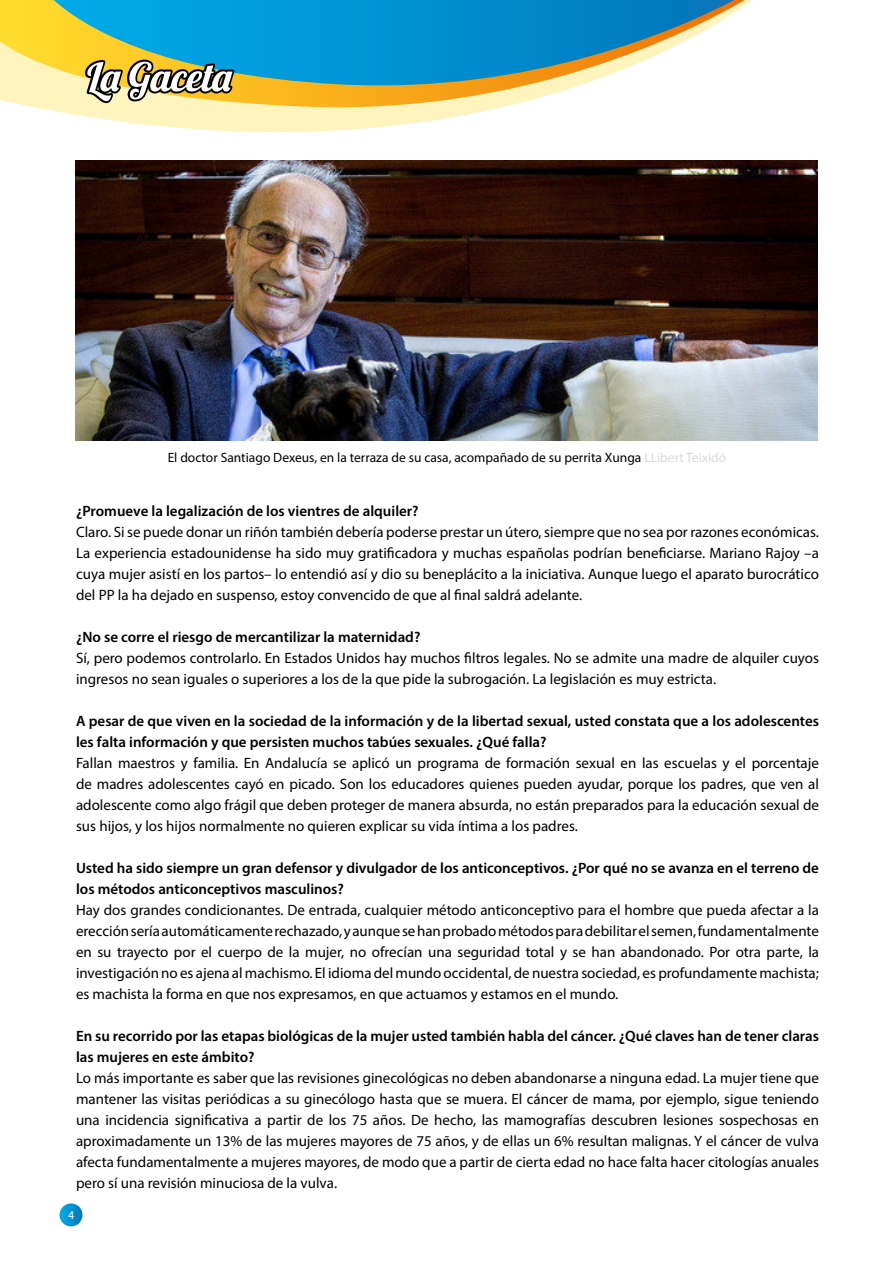
<style>
.page{position:relative;width:893px;height:1263px;background:#fff}
.page>*{position:absolute;margin:0;border:0;box-sizing:border-box;transform-origin:0 0}
.t1{font:15px/21px "Myriad Pro";color:#000;text-align:justify}
.t2{font:600 15px/21px "Myriad Pro";color:#000}
.t3{font:13.5px "Myriad Pro";color:#000}
.t4{font:12px "Myriad Pro";color:#fff}
.s1{color:#dadada}
</style>
<div class="page">
<div style="left:60px;top:1203px;width:22px;height:23px;background:linear-gradient(to right,#08afea,#0079bf);border-radius:11px"></div>
<img style="left:75px;top:161px;width:743px;height:280px">
<svg style="left:84px;top:0;width:669px;height:132px"></svg>
<svg style="left:0;top:0;width:745px;height:116px"></svg>
<svg style="left:54px;top:0;width:680px;height:94px"></svg>
<svg style="left:85px;top:60px;width:149px;height:43px"></svg>
<p class="t3" style="left:168px;top:449px;width:560px">El doctor Santiago Dexeus, en la terraza de su casa, acompañado de su perrita Xunga <span class="s1">LLibert Teixidó</span></p>
<p class="t2" style="left:76px;top:500px;width:344px">¿Promueve la legalización de los vientres de alquiler?</p>
<p class="t1" style="left:76px;top:521px;width:744px">Claro. Si se puede donar un riñón también debería poderse prestar un útero, siempre que no sea por razones económicas.<br>La experiencia estadounidense ha sido muy gratificadora y muchas españolas podrían beneficiarse. Mariano Rajoy –a cuya mujer asistí en los partos– lo entendió así y dio su beneplácito a la iniciativa. Aunque luego el aparato burocrático del PP la ha dejado en suspenso, estoy convencido de que al final saldrá adelante.</p>
<p class="t2" style="left:76px;top:626px;width:346px">¿No se corre el riesgo de mercantilizar la maternidad?</p>
<p class="t1" style="left:76px;top:647px;width:744px">Sí, pero podemos controlarlo. En Estados Unidos hay muchos filtros legales. No se admite una madre de alquiler cuyos ingresos no sean iguales o superiores a los de la que pide la subrogación. La legislación es muy estricta.</p>
<p class="t2" style="left:76px;top:710px;width:744px">A pesar de que viven en la sociedad de la información y de la libertad sexual, usted constata que a los adolescentes les falta información y que persisten muchos tabúes sexuales. ¿Qué falla?</p>
<p class="t1" style="left:76px;top:752px;width:745px">Fallan maestros y familia. En Andalucía se aplicó un programa de formación sexual en las escuelas y el porcentaje de madres adolescentes cayó en picado. Son los educadores quienes pueden ayudar, porque los padres, que ven al adolescente como algo frágil que deben proteger de manera absurda, no están preparados para la educación sexual de sus hijos, y los hijos normalmente no quieren explicar su vida íntima a los padres.</p>
<p class="t2" style="left:76px;top:857px;width:744px">Usted ha sido siempre un gran defensor y divulgador de los anticonceptivos. ¿Por qué no se avanza en el terreno de los métodos anticonceptivos masculinos?</p>
<p class="t1" style="left:76px;top:899px;width:745px">Hay dos grandes condicionantes. De entrada, cualquier método anticonceptivo para el hombre que pueda afectar a la erección sería automáticamente rechazado, y aunque se han probado métodos para debilitar el semen, fundamentalmente en su trayecto por el cuerpo de la mujer, no ofrecían una seguridad total y se han abandonado. Por otra parte, la investigación no es ajena al machismo. El idioma del mundo occidental, de nuestra sociedad, es profundamente machista; es machista la forma en que nos expresamos, en que actuamos y estamos en el mundo.</p>
<p class="t2" style="left:76px;top:1025px;width:744px">En su recorrido por las etapas biológicas de la mujer usted también habla del cáncer. ¿Qué claves han de tener claras las mujeres en este ámbito?</p>
<p class="t1" style="left:76px;top:1067px;width:745px">Lo más importante es saber que las revisiones ginecológicas no deben abandonarse a ninguna edad. La mujer tiene que mantener las visitas periódicas a su ginecólogo hasta que se muera. El cáncer de mama, por ejemplo, sigue teniendo una incidencia significativa a partir de los 75 años. De hecho, las mamografías descubren lesiones sospechosas en aproximadamente un 13% de las mujeres mayores de 75 años, y de ellas un 6% resultan malignas. Y el cáncer de vulva afecta fundamentalmente a mujeres mayores, de modo que a partir de cierta edad no hace falta hacer citologías anuales pero sí una revisión minuciosa de la vulva.</p>
<p class="t4" style="left:68px;top:1207px;width:8px">4</p>
</div>
